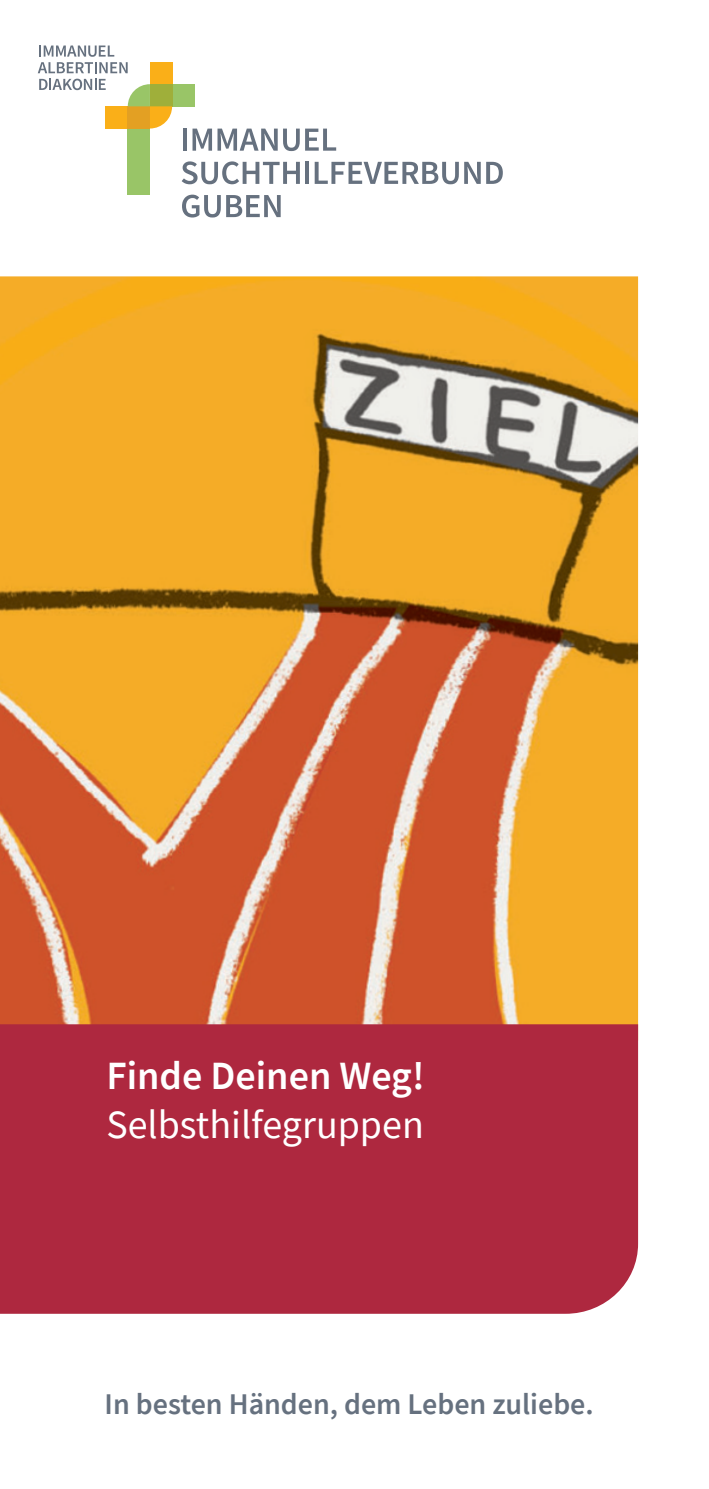
<style>
.page{position:relative;width:709px;height:1489px;background:#fff}
.page>*{position:absolute;margin:0;border:0;box-sizing:border-box;transform-origin:0 0}
.Subhead_Cover{font:40px "Source Sans Pro";color:#fff}
.Headline_Cover{font:600 40px "Source Sans Pro";color:#fff}
.Slogan{font:600 30px "Source Sans Pro";color:#66717f}
</style>
<div class="page">
<img style="left:0;top:276px;width:638px;height:748px">
<div style="left:0;top:1024px;width:638px;height:289px;background:#ae283f"></div>
<hr style="left:183px;top:129px;width:4px;height:22px;background:#66717f">
<svg style="left:192px;top:129px;width:144px;height:22px"></svg>
<svg style="left:182px;top:161px;width:118px;height:23px"></svg>
<hr style="left:305px;top:162px;width:4px;height:22px;background:#66717f">
<svg style="left:315px;top:162px;width:188px;height:22px"></svg>
<svg style="left:182px;top:195px;width:99px;height:22px"></svg>
<div style="left:128px;top:128px;width:22px;height:67px;background:#99c567"></div>
<div style="left:172px;top:84px;width:22px;height:22px;background:#99c567"></div>
<div style="left:106px;top:106px;width:22px;height:22px;background:#faaf18"></div>
<div style="left:150px;top:62px;width:22px;height:22px;background:#faaf18"></div>
<svg style="left:128px;top:84px;width:44px;height:44px"></svg>
<svg style="left:38px;top:45px;width:90px;height:28px"></svg>
<svg style="left:39px;top:79px;width:67px;height:11px"></svg>
<p class="Headline_Cover" style="left:106px;top:1049px;width:320px">Finde Deinen Weg!</p>
<p class="Subhead_Cover" style="left:106px;top:1099px;width:319px">Selbsthilfegruppen</p>
<p class="Slogan" style="left:105px;top:1384px;width:490px">In besten Händen, dem Leben zuliebe.</p>
</div>
